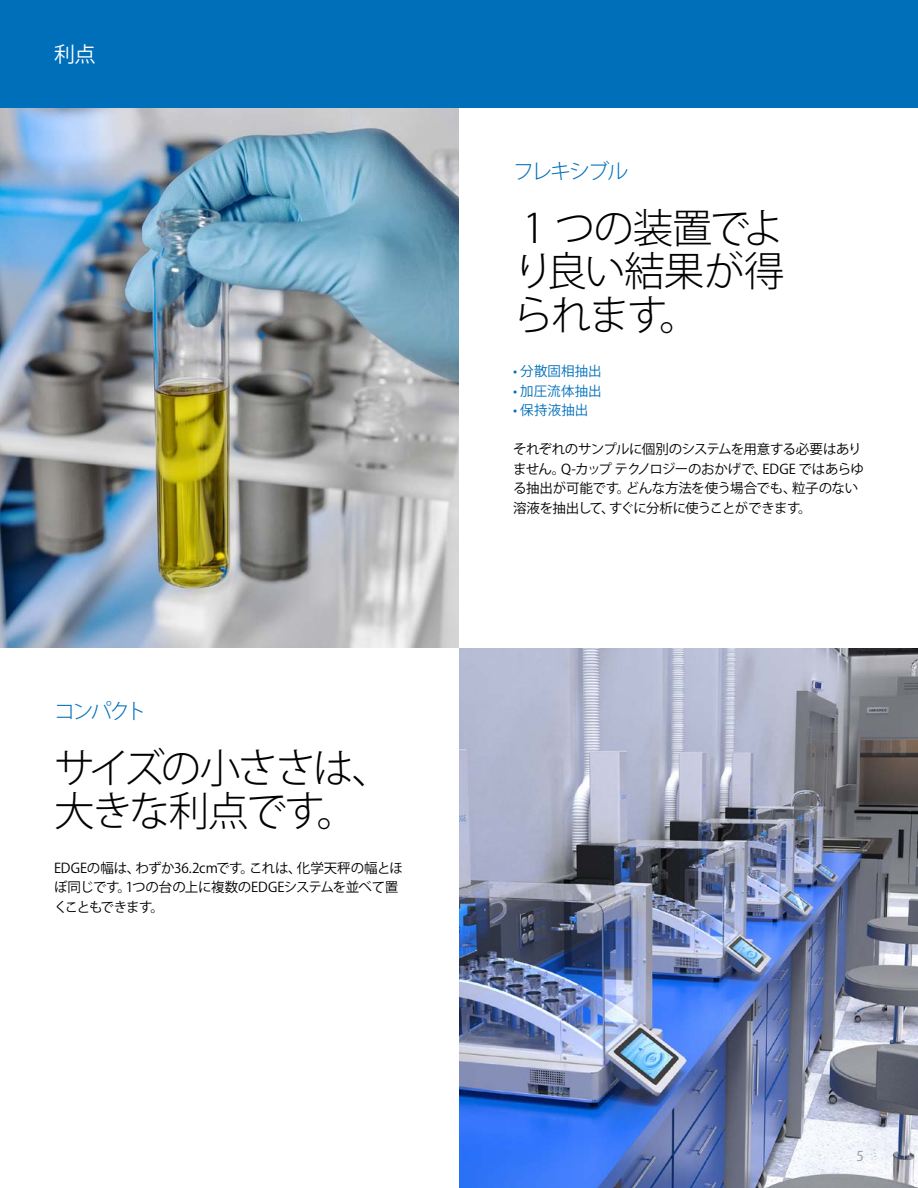
<style>
.page{position:relative;width:918px;height:1188px;background:#fff}
.page>*{position:absolute;margin:0;border:0;box-sizing:border-box;transform-origin:0 0}
.Subject_Headline{font:300 40.5px/43.5px "Koz Go Pro";letter-spacing:-.06em;color:#000}
.Subject_Headline_Bro{font:300 21px "Koz Go Pro";letter-spacing:-.105em;color:#006fba}
.Page_Header__blue_ba{font:21px "Koz Go Pro";color:#fff}
.Paragraph_Copy{font:13.5px/19.5px "Koz Go Pro";letter-spacing:-.03em;color:#000}
.Blue_Bullet_List__Go{font:13.5px "Koz Go Pro";letter-spacing:.005em;color:#006fba}
.t1{font:13.5px "Koz Go Pro";color:#939598}
</style>
<div class="page">
<img style="left:459px;top:648px;width:459px;height:540px">
<div style="left:0;top:0;width:918px;height:108px;background:#006fba"></div>
<img style="left:0;top:108px;width:459px;height:540px">
<p class="Page_Header__blue_ba" style="left:54px;top:41px;width:43px">利点</p>
<p class="Subject_Headline_Bro" style="left:54px;top:697px;width:94px">コンパクト</p>
<p class="Subject_Headline" style="left:54px;top:746px;width:340px">サイズの小ささは、大きな利点です。</p>
<p class="Paragraph_Copy" style="left:54px;top:858px;width:351px">EDGEの幅は、わずか36.2cmです。これは、化学天秤の幅とほぼ同じです。1つの台の上に複数のEDGEシステムを並べて置くこともできます。</p>
<p class="Subject_Headline_Bro" style="left:513px;top:157px;width:117px">フレキシブル</p>
<p class="Subject_Headline" style="left:513px;top:206px;width:273px;text-align:justify">1 つの装置でより良い結果が得られます。</p>
<p class="Blue_Bullet_List__Go" style="left:513px;top:362px;width:90px">• 分散固相抽出</p>
<p class="Blue_Bullet_List__Go" style="left:513px;top:382px;width:90px">• 加圧流体抽出</p>
<p class="Blue_Bullet_List__Go" style="left:513px;top:401px;width:77px">• 保持液抽出</p>
<p class="Paragraph_Copy" style="left:513px;top:440px;width:352px">それぞれのサンプルに個別のシステムを用意する必要はありません。Q-カップテクノロジーのおかげで、EDGE ではあらゆる抽出が可能です。どんな方法を使う場合でも、粒子のない溶液を抽出して、すぐに分析に使うことができます。</p>
<p class="t1" style="left:857px;top:1147px;width:9px">5</p>
</div>
